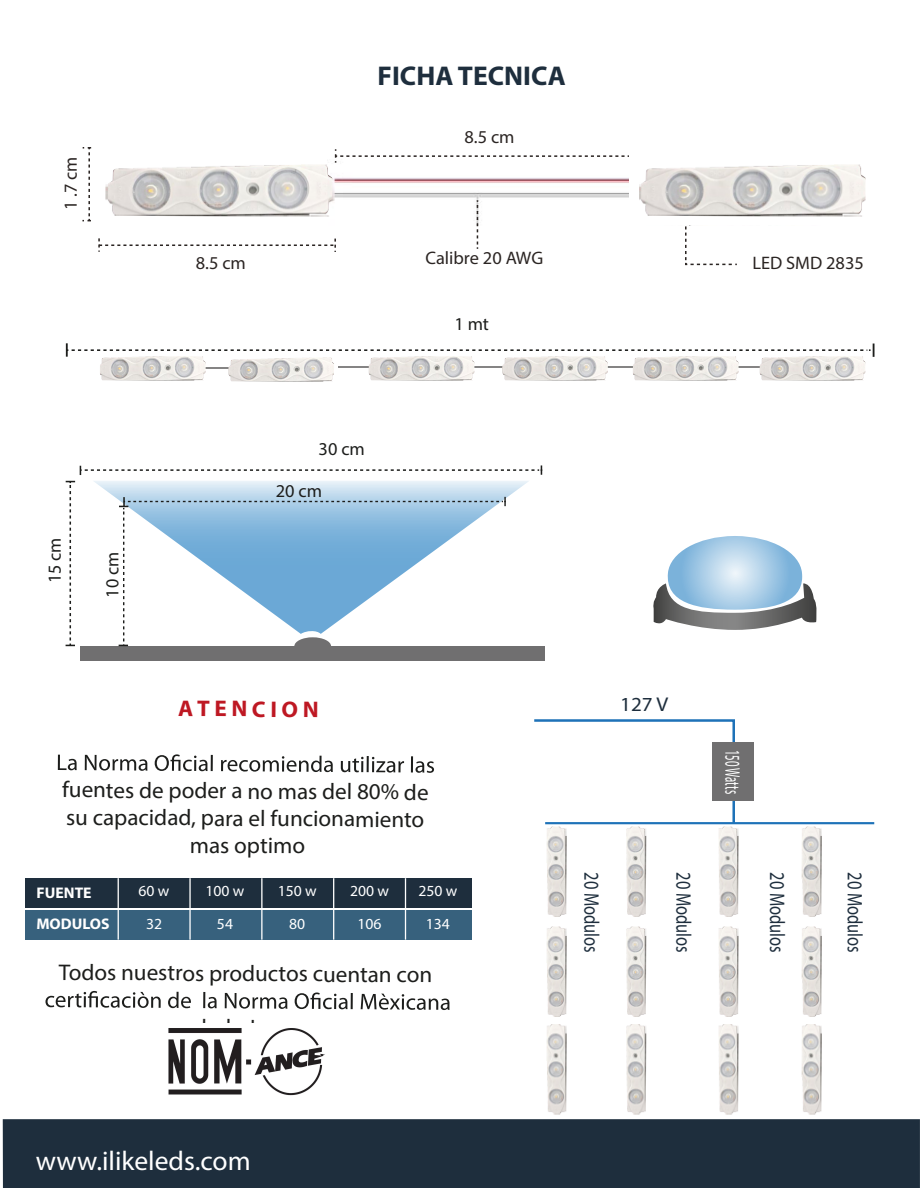
<style>
.page{position:relative;width:922px;height:1188px;background:#fff}
.page>*{position:absolute;margin:0;border:0;box-sizing:border-box;transform-origin:0 0}
.t1{font:27.15px "Myriad Pro";color:#fff}
.t2{font:700 27.15px "Myriad Pro";color:#1e2e3d}
.t3{font:22.8px/27.5px "Myriad Pro";letter-spacing:-.01em;color:#1d1e1c;text-align:center}
.t4{font:700 22.8px "Myriad Pro";color:#be1823}
.t5{font:21.15px "Myriad Pro";color:#1e2e3d;scale:.78 1}
.t6{font:21.15px "Myriad Pro";color:#fff;scale:.51 1}
.t7{font:19.95px "Myriad Pro";color:#1e2e3d;scale:1.06 1}
.t8{font:18.3px "Myriad Pro";color:#1d1e1c}
.t9{font:18.3px "Myriad Pro";color:#2b2523}
.t10{font:18.15px "Myriad Pro";color:#2b2523}
.t11{font:18.15px "Myriad Pro";color:#1d1e1c}
.t12{font:15.45px "Myriad Pro";color:#fff}
.t13{font:700 15.45px "Myriad Pro";color:#fff}
</style>
<div class="page">
<svg style="left:653px;top:583px;width:164px;height:47px"></svg>
<svg style="left:665px;top:536px;width:137px;height:74px"></svg>
<svg style="left:66px;top:343px;width:808px;height:14px"></svg>
<div style="left:80px;top:646px;width:464px;height:14px;background:#706f70"></div>
<svg style="left:94px;top:481px;width:435px;height:19px;background:#d6e6f3"></svg>
<svg style="left:66px;top:481px;width:9px;height:165px"></svg>
<svg style="left:80px;top:465px;width:462px;height:10px"></svg>
<svg style="left:119px;top:497px;width:387px;height:149px"></svg>
<div style="left:3px;top:1119px;width:917px;height:69px;background:#1e2e3d"></div>
<div style="left:25px;top:878px;width:446px;height:29px;background:#1e2e3d"></div>
<div style="left:25px;top:910px;width:446px;height:30px;background:#37617d"></div>
<hr style="left:118px;top:878px;width:1px;height:62px;background:#fff">
<hr style="left:189px;top:878px;width:2px;height:62px;background:#fff">
<hr style="left:261px;top:878px;width:1px;height:62px;background:#fff">
<hr style="left:333px;top:878px;width:1px;height:62px;background:#fff">
<hr style="left:405px;top:878px;width:1px;height:62px;background:#fff">
<svg style="left:58px;top:754px;width:376px;height:19px"></svg>
<svg style="left:45px;top:991px;width:404px;height:19px"></svg>
<img style="left:168px;top:1028px;width:157px;height:68px">
<img style="left:332px;top:161px;width:297px;height:65px">
<svg style="left:335px;top:149px;width:294px;height:14px"></svg>
<svg style="left:82px;top:147px;width:10px;height:74px"></svg>
<svg style="left:98px;top:238px;width:238px;height:14px"></svg>
<svg style="left:476px;top:200px;width:2px;height:49px"></svg>
<svg style="left:685px;top:225px;width:52px;height:41px"></svg>
<hr style="left:545px;top:822px;width:329px;height:2px;background:#1e72b8">
<svg style="left:534px;top:719px;width:202px;height:106px"></svg>
<div style="left:712px;top:743px;width:42px;height:58px;background:#706f70"></div>
<hr style="left:206px;top:367px;width:45px;height:2px;background:#858484">
<hr style="left:338px;top:366px;width:40px;height:1px;background:#858484">
<hr style="left:474px;top:366px;width:41px;height:1px;background:#858484">
<hr style="left:600px;top:366px;width:40px;height:1px;background:#858484">
<hr style="left:732px;top:366px;width:40px;height:1px;background:#858484">
<img style="left:105px;top:164px;width:227px;height:53px">
<img style="left:639px;top:164px;width:226px;height:53px">
<img style="left:228px;top:357px;width:106px;height:25px">
<img style="left:100px;top:356px;width:106px;height:25px">
<img style="left:369px;top:356px;width:105px;height:25px">
<img style="left:502px;top:356px;width:106px;height:25px">
<img style="left:633px;top:356px;width:105px;height:25px">
<img style="left:759px;top:356px;width:106px;height:25px">
<img style="left:546px;top:826px;width:21px;height:91px">
<img style="left:546px;top:926px;width:21px;height:91px">
<img style="left:546px;top:1024px;width:21px;height:91px">
<img style="left:626px;top:826px;width:20px;height:91px">
<img style="left:626px;top:926px;width:20px;height:91px">
<img style="left:626px;top:1024px;width:20px;height:91px">
<img style="left:719px;top:826px;width:19px;height:91px">
<img style="left:719px;top:926px;width:19px;height:91px">
<img style="left:719px;top:1024px;width:19px;height:91px">
<img style="left:801px;top:826px;width:21px;height:91px">
<img style="left:801px;top:926px;width:21px;height:91px">
<img style="left:801px;top:1024px;width:21px;height:91px">
<p class="t2" style="left:377px;top:58px;width:190px">FICHA TECNICA</p>
<p class="t9" style="left:59px;top:210px;width:55px;rotate:-90deg">1 .7 cm</p>
<p class="t10" style="left:196px;top:252px;width:52px">8.5 cm</p>
<p class="t8" style="left:43px;top:583px;width:47px;rotate:-90deg">15 cm</p>
<p class="t8" style="left:101px;top:598px;width:47px;rotate:-90deg">10 cm</p>
<p class="t11" style="left:319px;top:437px;width:48px">30 cm</p>
<p class="t11" style="left:276px;top:479px;width:48px">20 cm</p>
<p class="t4" style="left:178px;top:694px;width:142px">AT E N C I O N</p>
<p class="t10" style="left:464px;top:126px;width:52px">8.5 cm</p>
<p class="t10" style="left:425px;top:247px;width:119px">Calibre 20 AWG</p>
<p class="t10" style="left:752px;top:252px;width:113px">LED SMD 2835</p>
<p class="t11" style="left:454px;top:313px;width:36px">1 mt</p>
<p class="t7" style="left:620px;top:692px;width:47px">127 V</p>
<p class="t3" style="left:62px;top:777px;width:368px">fuentes de poder a no mas del 80% de su capacidad, para el funcionamiento mas optimo</p>
<p class="t13" style="left:37px;top:883px;width:57px">FUENTE</p>
<p class="t12" style="left:139px;top:882px;width:32px">60 w</p>
<p class="t12" style="left:205px;top:882px;width:40px">100 w</p>
<p class="t12" style="left:278px;top:882px;width:40px">150 w</p>
<p class="t12" style="left:350px;top:882px;width:40px">200 w</p>
<p class="t12" style="left:418px;top:882px;width:40px">250 w</p>
<p class="t13" style="left:36px;top:914px;width:75px">MODULOS</p>
<p class="t12" style="left:146px;top:914px;width:18px">32</p>
<p class="t12" style="left:217px;top:914px;width:18px">54</p>
<p class="t12" style="left:289px;top:914px;width:18px">80</p>
<p class="t12" style="left:357px;top:914px;width:26px">106</p>
<p class="t12" style="left:426px;top:914px;width:26px">134</p>
<p class="t3" style="left:59px;top:959px;width:375px">Todos nuestros productos cuentan con</p>
<p class="t1" style="left:36px;top:1144px;width:216px">www.ilikeleds.com</p>
<p class="t5" style="left:604px;top:872px;width:105px;rotate:90deg">20 Modulos</p>
<p class="t5" style="left:696px;top:872px;width:105px;rotate:90deg">20 Modulos</p>
<p class="t6" style="left:745px;top:750px;width:88px;rotate:90deg">150 Watts</p>
<p class="t5" style="left:790px;top:872px;width:105px;rotate:90deg">20 Modulos</p>
<p class="t5" style="left:868px;top:872px;width:105px;rotate:90deg">20 Modulos</p>
</div>
